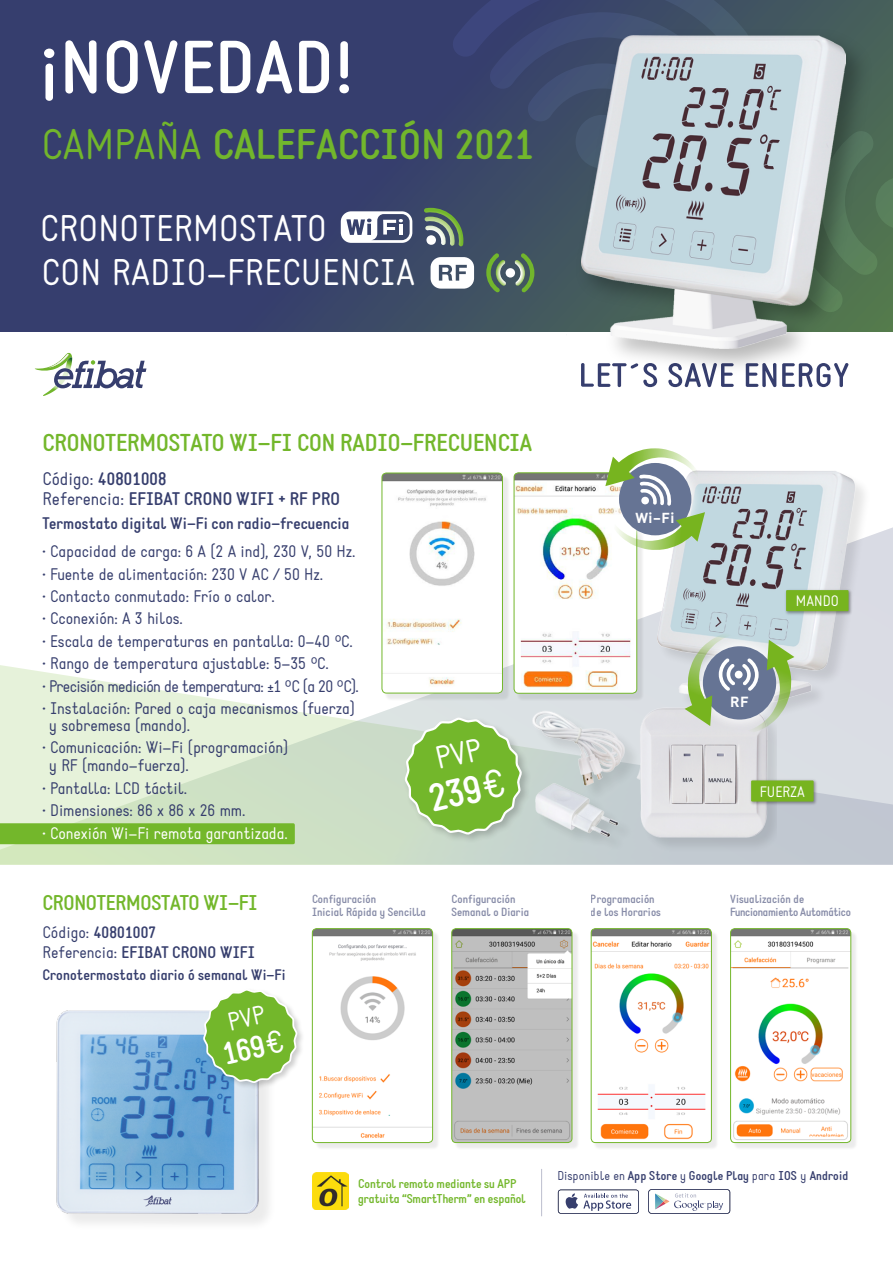
<style>
.page{position:relative;width:893px;height:1263px;background:#fff}
.page>*{position:absolute;margin:0;border:0;box-sizing:border-box;transform-origin:0 0}
.t1{font:700 73.5px "Static";letter-spacing:.005em;color:#fff}
.t2{font:700 42px "Static";color:#72b62c}
.t3{font:700 39px "Static";color:#fff}
.t4{font:36.45px/44.7px "Static";letter-spacing:.01em;color:#fff}
.t5{font:700 31.5px "Static";color:#fff}
.t6{font:700 24px "Static";letter-spacing:-.01em;color:#73b72b}
.t7{font:700 21px "Static";letter-spacing:-.02em;color:#73b72b}
.t8{font:700 18px/20.1px "Static";color:#363e6d}
.t9{font:16.5px/22.5px "Static";letter-spacing:-.005em;color:#363e6d}
.t10{font:700 16.5px/19.5px "Static";letter-spacing:-.005em;color:#363e6d}
.t11{font:700 15px "Static";color:#363e6d}
.t12{font:14.85px "Static";color:#fff}
.t13{font:14.55px "DIN Bold Alternate";color:#fff}
.t14{font:14.25px "DIN Bold Alternate";color:#fff}
.t15{font:700 12.6px/14.2px "Static";letter-spacing:-.015em;color:#73b72b}
.t16{font:700 12.6px "Static";color:#363e6d}
.t17{font:700 11.7px/13.5px "Static";letter-spacing:-.005em;color:#363e6d}
.t18{font:700 11.7px/13.5px "Static";letter-spacing:-.03em;color:#363e6d}
.s1{font-weight:400}
.s2{font-weight:700}
.s3{font-family:"DIN"}
.s4{font-weight:700;color:#fff}
.s5{color:#fff}
</style>
<div class="page">
<svg style="left:0;top:523px;width:893px;height:342px"></svg>
<div style="left:0;top:0;width:893px;height:331px;background:#363e6e"></div>
<svg style="left:340px;top:0;width:553px;height:331px"></svg>
<svg style="left:581px;top:382px;width:76px;height:5px"></svg>
<svg style="left:668px;top:382px;width:66px;height:5px"></svg>
<svg style="left:746px;top:382px;width:30px;height:5px"></svg>
<svg style="left:782px;top:382px;width:61px;height:5px"></svg>
<svg style="left:35px;top:352px;width:111px;height:44px"></svg>
<svg style="left:341px;top:211px;width:71px;height:32px"></svg>
<svg style="left:424px;top:208px;width:40px;height:38px"></svg>
<svg style="left:431px;top:257px;width:43px;height:32px"></svg>
<svg style="left:486px;top:253px;width:48px;height:40px;background:#617e64"></svg>
<svg style="left:453px;top:0;width:296px;height:168px"></svg>
<svg style="left:880px;top:94px;width:13px;height:218px;background:#507353"></svg>
<img style="left:569px;top:23px;width:311px;height:359px">
<img style="left:581px;top:35px;width:265px;height:313px">
<svg style="left:558px;top:1189px;width:81px;height:25px"></svg>
<svg style="left:648px;top:1189px;width:82px;height:25px"></svg>
<img style="left:312px;top:1172px;width:36px;height:37px">
<hr style="left:541px;top:1169px;width:1px;height:47px;background:#363e6d">
<div style="left:384px;top:475px;width:126px;height:226px;background:#000;opacity:.08"></div>
<img style="left:382px;top:473px;width:120px;height:220px">
<div style="left:382px;top:473px;width:121px;height:220px;border:1px solid #73b72b;border-radius:4px"></div>
<div style="left:516px;top:475px;width:128px;height:226px;background:#000;opacity:.08"></div>
<img style="left:514px;top:474px;width:123px;height:219px">
<div style="left:514px;top:472px;width:123px;height:221px;border:1px solid #73b72b;border-radius:4px"></div>
<img style="left:56px;top:1010px;width:212px;height:213px">
<div style="left:315px;top:931px;width:125px;height:219px;background:#000;opacity:.08"></div>
<img style="left:312px;top:930px;width:121px;height:212px">
<div style="left:312px;top:928px;width:121px;height:215px;border:1px solid #73b72b;border-radius:4px"></div>
<div style="left:454px;top:931px;width:125px;height:219px;background:#000;opacity:.08"></div>
<img style="left:453px;top:929px;width:119px;height:213px">
<div style="left:451px;top:928px;width:121px;height:215px;border:1px solid #73b72b;border-radius:4px"></div>
<div style="left:593px;top:931px;width:126px;height:219px;background:#000;opacity:.08"></div>
<img style="left:591px;top:929px;width:119px;height:213px">
<div style="left:591px;top:928px;width:121px;height:215px;border:1px solid #73b72b;border-radius:4px"></div>
<div style="left:733px;top:931px;width:125px;height:219px;background:#000;opacity:.08"></div>
<img style="left:732px;top:929px;width:119px;height:213px">
<div style="left:730px;top:928px;width:121px;height:215px;border:1px solid #73b72b;border-radius:4px"></div>
<img style="left:657px;top:470px;width:216px;height:245px">
<div style="left:402px;top:715px;width:129px;height:129px;background:#000;opacity:.2"></div>
<div style="left:201px;top:987px;width:104px;height:103px;background:#000;opacity:.2"></div>
<img style="left:512px;top:706px;width:264px;height:158px">
<div style="left:0;top:823px;width:295px;height:21px;background:#73b72b"></div>
<svg style="left:604px;top:448px;width:102px;height:102px"></svg>
<svg style="left:685px;top:632px;width:109px;height:102px;background:#a5b6aa"></svg>
<img style="left:784px;top:588px;width:70px;height:28px">
<div style="left:786px;top:590px;width:62px;height:21px;background:#77b41f"></div>
<img style="left:749px;top:778px;width:70px;height:29px">
<div style="left:751px;top:780px;width:63px;height:21px;background:#77b41f"></div>
<svg style="left:403px;top:716px;width:120px;height:120px;background:#93c364"></svg>
<svg style="left:202px;top:987px;width:97px;height:97px"></svg>
<h1 class="t1" style="left:39px;top:23px;width:317px">¡NOVEDAD!</h1>
<h2 class="t2" style="left:42px;top:119px;width:494px"><span class="s1">CAMPAÑA</span> CALEFACCIÓN 2021</h2>
<h3 class="t4" style="left:40px;top:206px;width:376px">CRONOTERMOSTATO<br>CON RADIO–FRECUENCIA</h3>
<h3 class="t6" style="left:43px;top:428px;width:491px">CRONOTERMOSTATO WI–FI CON RADIO–FRECUENCIA</h3>
<p class="t8" style="left:43px;top:469px;width:299px"><span class="s1">Código:</span> 40801008<br><span class="s1">Referencia:</span> EFIBAT CRONO WIFI + RF PRO</p>
<p class="t10" style="left:43px;top:509px;width:315px;line-height:28.3px">Termostato digital Wi–Fi con radio–frecuencia · <span class="s1">Capacidad de carga: 6 A (2 A ind), 230 V, 50 Hz.</span></p>
<p class="t9" style="left:43px;top:563px;width:318px"><span class="s2">·</span> Fuente de alimentación: 230 V AC / 50 Hz.<br><span class="s2">·</span> Contacto conmutado: Frío o calor.<br><span class="s2">·</span> Cconexión: A 3 hilos.<br><span class="s2">·</span> Escala de temperaturas en pantalla: 0–40 <span class="s3">º</span>C. <span class="s2">·</span> Rango de temperatura ajustable: 5–35 <span class="s3">º</span>C.<br><span class="s2">·</span> Precisión medición de temperatura: ±1 <span class="s3">º</span>C (a 20 <span class="s3">º</span>C). <span class="s2">·</span> Instalación: Pared o caja mecanismos (fuerza)</p>
<p class="t9" style="left:43px;top:714px;width:247px;text-indent:7px">y sobremesa (mando).<br><span class="s2">·</span> Comunicación: Wi–Fi (programación)</p>
<p class="t9" style="left:43px;top:755px;width:247px;text-indent:7px">y RF (mando–fuerza).<br><span class="s2">·</span> Pantalla: LCD táctil.<br><span class="s2">·</span> Dimensiones: 86 x 86 x 26 mm.<br><span class="s4">·</span> <span class="s5">Conexión Wi–Fi remota garantizada.</span></p>
<h3 class="t3" style="left:424px;top:776px;width:79px;rotate:-13deg">239<span class="s1">€</span></h3>
<p class="t14" style="left:635px;top:508px;width:41px">Wi–Fi</p>
<p class="t12" style="left:796px;top:592px;width:44px">MANDO</p>
<p class="t13" style="left:730px;top:692px;width:20px">RF</p>
<p class="t12" style="left:760px;top:782px;width:47px">FUERZA</p>
<p class="t7" style="left:43px;top:890px;width:217px">CRONOTERMOSTATO WI–FI</p>
<p class="t10" style="left:43px;top:923px;width:214px"><span class="s1">Código:</span> 40801007<br><span class="s1">Referencia:</span> EFIBAT CRONO WIFI</p>
<p class="t11" style="left:43px;top:966px;width:245px">Cronotermostato diario ó semanal Wi–Fi</p>
<h3 class="t5" style="left:219px;top:1036px;width:64px;rotate:-13deg">169<span class="s1">€</span></h3>
<p class="t17" style="left:312px;top:892px;width:116px">Configuración<br>Inicial Rápida y Sencilla</p>
<p class="t17" style="left:451px;top:892px;width:79px">Configuración<br>Semanal o Diaria</p>
<p class="t17" style="left:591px;top:892px;width:72px">Programación de los Horarios</p>
<p class="t18" style="left:730px;top:892px;width:122px">Visualización de<br>Funcionamiento Automático</p>
<p class="t15" style="left:358px;top:1177px;width:169px">Control remoto mediante su APP gratuita “SmartTherm” en español</p>
<p class="t16" style="left:557px;top:1168px;width:293px"><span class="s1">Disponible en</span> App Store <span class="s1">y</span> Google Play <span class="s1">para</span> IOS <span class="s1">y</span> Android</p>
</div>
